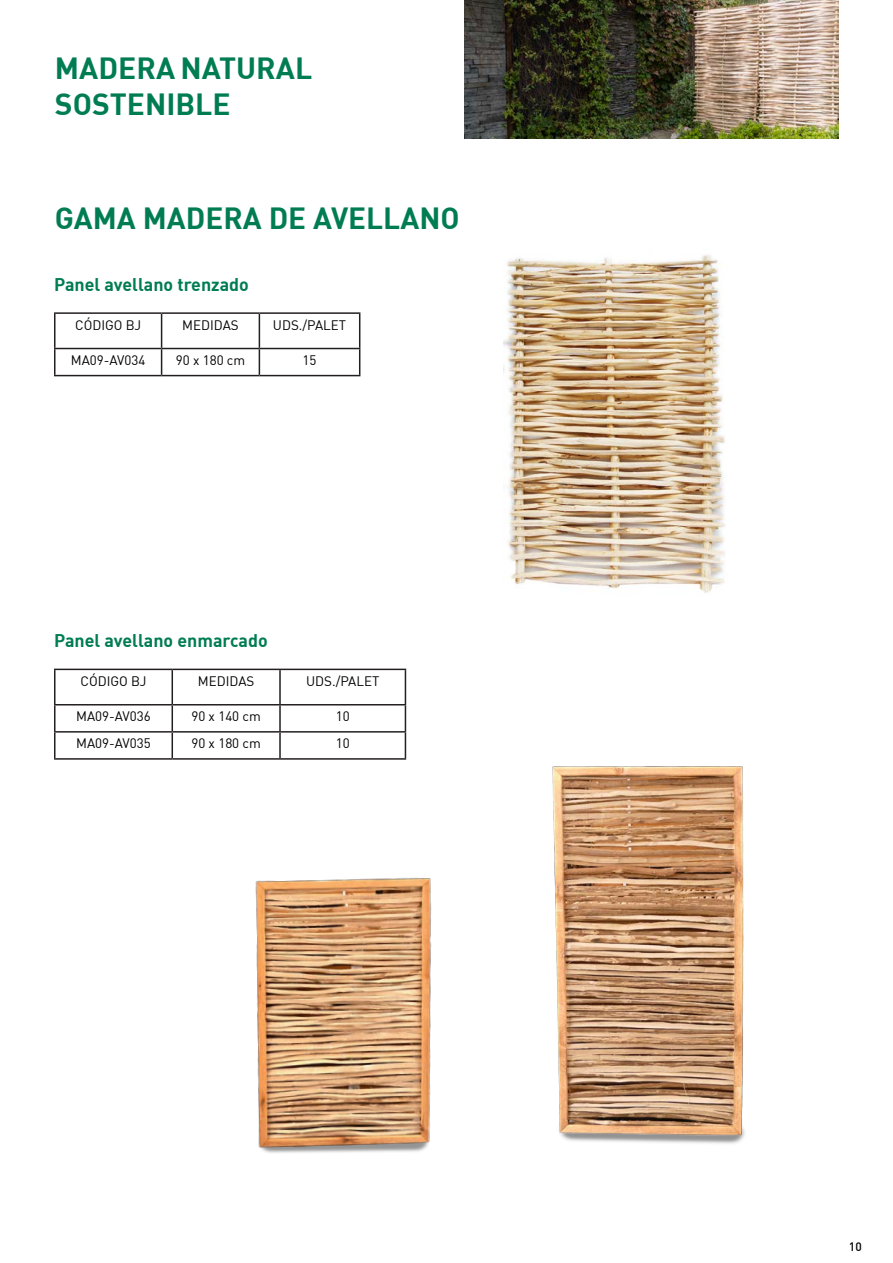
<style>
.page{position:relative;width:893px;height:1263px;background:#fff}
.page>*{position:absolute;margin:0;border:0;box-sizing:border-box;transform-origin:0 0}
.t1{font:700 30px/36px "DIN";color:#007c53}
.t2{font:700 18px "DIN";color:#007c53}
.t3{font:13.5px "DIN";color:#000001}
.t4{font:500 12px "DIN";color:#000}
.s1{color:#fff}
</style>
<div class="page">
<img style="left:464px;top:0;width:375px;height:139px">
<hr style="left:54px;top:312px;width:108px;height:2px;background:#231f20">
<hr style="left:54px;top:314px;width:2px;height:34px;background:#231f20">
<hr style="left:162px;top:312px;width:97px;height:2px;background:#231f20">
<hr style="left:161px;top:314px;width:1px;height:34px;background:#231f20">
<hr style="left:259px;top:312px;width:101px;height:2px;background:#231f20">
<hr style="left:259px;top:314px;width:1px;height:34px;background:#231f20">
<hr style="left:359px;top:314px;width:1px;height:34px;background:#231f20">
<hr style="left:54px;top:348px;width:108px;height:1px;background:#231f20">
<hr style="left:54px;top:349px;width:2px;height:26px;background:#231f20">
<hr style="left:162px;top:348px;width:97px;height:1px;background:#231f20">
<svg style="left:161px;top:349px;width:1px;height:26px"></svg>
<hr style="left:259px;top:348px;width:101px;height:1px;background:#231f20">
<svg style="left:259px;top:349px;width:1px;height:26px"></svg>
<svg style="left:359px;top:349px;width:1px;height:26px"></svg>
<hr style="left:54px;top:375px;width:108px;height:1px;background:#231f20">
<hr style="left:162px;top:375px;width:97px;height:1px;background:#231f20">
<hr style="left:259px;top:375px;width:101px;height:1px;background:#231f20">
<img style="left:504px;top:255px;width:221px;height:338px">
<hr style="left:54px;top:669px;width:118px;height:1px;background:#231f20">
<hr style="left:54px;top:670px;width:2px;height:34px;background:#231f20">
<hr style="left:172px;top:669px;width:108px;height:1px;background:#231f20">
<hr style="left:172px;top:670px;width:1px;height:34px;background:#231f20">
<hr style="left:280px;top:669px;width:126px;height:1px;background:#231f20">
<hr style="left:279px;top:670px;width:2px;height:34px;background:#231f20">
<hr style="left:405px;top:670px;width:1px;height:34px;background:#231f20">
<hr style="left:54px;top:704px;width:118px;height:1px;background:#231f20">
<hr style="left:54px;top:705px;width:2px;height:26px;background:#231f20">
<hr style="left:172px;top:704px;width:108px;height:1px;background:#231f20">
<hr style="left:280px;top:704px;width:126px;height:1px;background:#231f20">
<hr style="left:279px;top:705px;width:2px;height:26px;background:#231f20">
<hr style="left:54px;top:731px;width:118px;height:2px;background:#231f20">
<hr style="left:54px;top:733px;width:2px;height:25px;background:#231f20">
<hr style="left:172px;top:731px;width:108px;height:2px;background:#231f20">
<svg style="left:172px;top:705px;width:1px;height:53px"></svg>
<hr style="left:280px;top:731px;width:126px;height:2px;background:#231f20">
<hr style="left:279px;top:733px;width:2px;height:25px;background:#231f20">
<svg style="left:405px;top:705px;width:1px;height:53px"></svg>
<hr style="left:54px;top:758px;width:118px;height:2px;background:#231f20">
<hr style="left:172px;top:758px;width:108px;height:2px;background:#231f20">
<hr style="left:280px;top:758px;width:126px;height:2px;background:#231f20">
<img style="left:255px;top:877px;width:177px;height:276px">
<img style="left:552px;top:766px;width:193px;height:378px">
<p class="t1" style="left:55px;top:51px;width:259px">MADERA NATURAL<br>SOSTENIBLE</p>
<p class="t1" style="left:55px;top:201px;width:406px">GAMA MADERA DE AVELLANO</p>
<p class="t2" style="left:54px;top:275px;width:196px">Panel avellano trenzado</p>
<p class="t3" style="left:75px;top:319px;width:67px">CÓDIGO BJ</p>
<p class="t3" style="left:182px;top:319px;width:58px">MEDIDAS</p>
<p class="t3" style="left:273px;top:319px;width:75px">UDS./PALET</p>
<p class="t3" style="left:71px;top:354px;width:76px">MA09-AV034</p>
<p class="t3" style="left:176px;top:354px;width:71px">90 x 180 cm</p>
<p class="t3" style="left:303px;top:354px;width:15px">15</p>
<p class="t2" style="left:54px;top:632px;width:215px">Panel avellano enmarcado</p>
<p class="t3" style="left:81px;top:675px;width:67px">CÓDIGO BJ</p>
<p class="t3" style="left:198px;top:675px;width:58px">MEDIDAS</p>
<p class="t3" style="left:306px;top:675px;width:75px">UDS./PALET</p>
<p class="t3" style="left:76px;top:710px;width:76px">MA09-AV036</p>
<p class="t3" style="left:191px;top:710px;width:71px">90 x 140 cm</p>
<p class="t3" style="left:336px;top:710px;width:15px">10</p>
<p class="t3" style="left:76px;top:737px;width:76px">MA09-AV035</p>
<p class="t3" style="left:191px;top:737px;width:71px">90 x 180 cm</p>
<p class="t3" style="left:336px;top:737px;width:15px">10</p>
<p class="t4" style="left:849px;top:1241px;width:27px">10<span class="s1">11</span></p>
</div>
